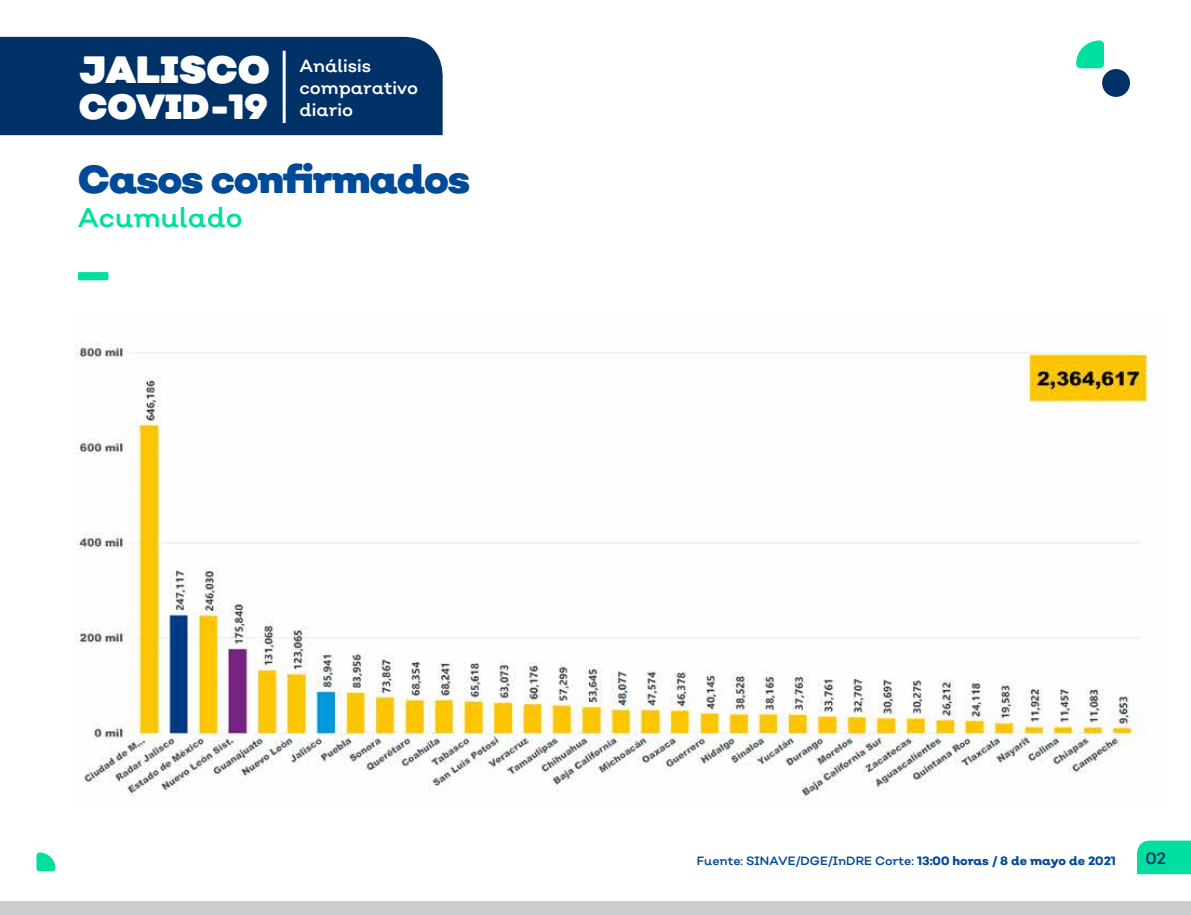
<style>
.page{position:relative;width:1191px;height:915px;background:#fff}
.page>*{position:absolute;margin:0;border:0;box-sizing:border-box;transform-origin:0 0}
.t1{font:900 50.7px "Nutmeg";color:#00df9f}
.t2{font:900 39px "Nutmeg";letter-spacing:-.03em;color:#004a98}
.t3{font:900 38.1px "Nutmeg";color:#fff}
.t4{font:900 34.95px "Nutmeg";color:#fff}
.t5{font:27px "Nutmeg";color:#00df9f}
.t6{font:17.7px/22.4px "Nutmeg";color:#fff}
.t7{font:16.35px "Nutmeg";color:#003268}
.t8{font:12px "Nutmeg";color:#004a98}
.s1{font-weight:800}
</style>
<div class="page">
<img style="left:75px;top:342px;width:1073px;height:458px">
<div style="left:0;top:37px;width:443px;height:98px;background:#003268"></div>
<div style="left:0;top:901px;width:1191px;height:13px;background:#caced1"></div>
<div style="left:1137px;top:840px;width:54px;height:33px;background:#00df9f"></div>
<svg style="left:1076px;top:40px;width:28px;height:28px"></svg>
<div style="left:36px;top:852px;width:19px;height:19px;background:#00df9f;border-radius:3px"></div>
<div style="left:1102px;top:69px;width:28px;height:28px;background:#003268;border-radius:50%"></div>
<hr style="left:283px;top:51px;width:3px;height:72px;background:#fff">
<h3 class="t3" style="left:79px;top:44px;width:192px">JALISCO</h3>
<h3 class="t4" style="left:79px;top:84px;width:191px">COVID-19</h3>
<h3 class="t6" style="left:299px;top:54px;width:120px">Análisis comparativo diario</h3>
<h2 class="t2" style="left:78px;top:154px;width:394px">Casos confirmados</h2>
<h3 class="t5" style="left:78px;top:200px;width:166px">Acumulado</h3>
<h1 class="t1" style="left:78px;top:216px;width:32px">_</h1>
<p class="t8" style="left:697px;top:852px;width:421px">Fuente: SINAVE/DGE/InDRE Corte: <span class="s1">13:00 horas / 8 de mayo de 2021</span></p>
<h3 class="t7" style="left:1145px;top:847px;width:22px">02</h3>
</div>
